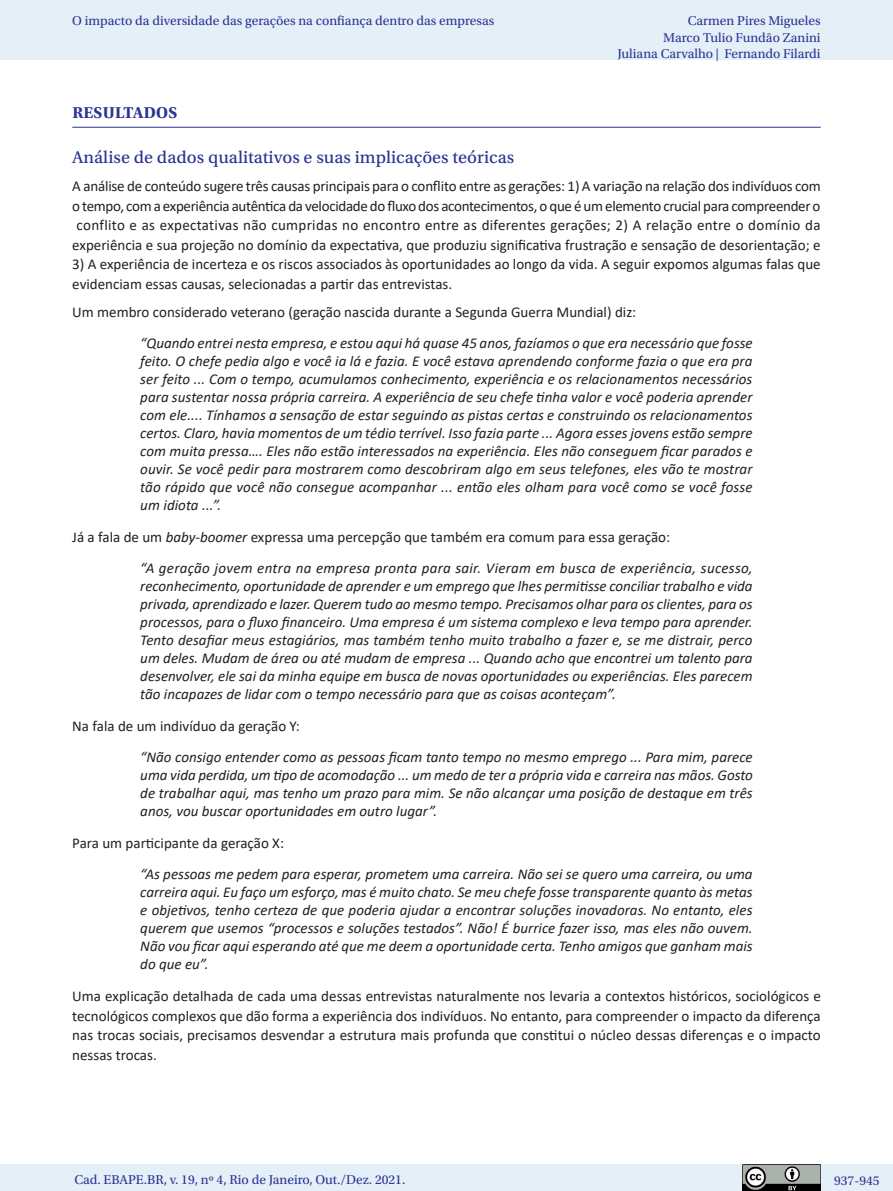
<style>
.page{position:relative;width:893px;height:1191px;background:#fff}
.page>*{position:absolute;margin:0;border:0;box-sizing:border-box;transform-origin:0 0}
._07_2_sub2{font:18px "Utopia Std Capt";color:#2b3393}
._07_1_sub_1{font:700 16.5px "Utopia Std";letter-spacing:.01em;color:#2b3393}
._06_2_citação{font:italic 15px/18px "Calibri";color:#231f20;text-align:justify}
._06_0_texto{font:15px/19.5px "Calibri";color:#231f20;text-align:justify}
.t1{font:13.5px/16.5px "Utopia Std";color:#2b3393;text-align:right}
.s1{font-style:italic}
</style>
<div class="page">
<div style="left:0;top:0;width:893px;height:60px;background:#e4eff8"></div>
<div style="left:0;top:1164px;width:893px;height:27px;background:#e4eff8"></div>
<img style="left:743px;top:1164px;width:78px;height:27px">
<hr style="left:72px;top:127px;width:749px;height:1px;background:#2b3393">
<p class="t1" style="left:72px;top:13px;width:423px">O impacto da diversidade das gerações na confiança dentro das empresas</p>
<p class="t1" style="left:617px;top:13px;width:205px">Carmen Pires Migueles<br>Marco Tulio Fundão Zanini<br>Juliana Carvalho | Fernando Filardi</p>
<p class="_07_1_sub_1" style="left:72px;top:103px;width:107px">RESULTADOS</p>
<p class="_07_2_sub2" style="left:72px;top:148px;width:443px">Análise de dados qualitativos e suas implicações teóricas</p>
<p class="_06_0_texto" style="left:72px;top:176px;width:750px">A análise de conteúdo sugere três causas principais para o conflito entre as gerações: 1) A variação na relação dos indivíduos com o tempo, com a experiência autêntica da velocidade do fluxo dos acontecimentos, o que é um elemento crucial para compreender o conflito e as expectativas não cumpridas no encontro entre as diferentes gerações; 2) A relação entre o domínio da experiência e sua projeção no domínio da expectativa, que produziu significativa frustração e sensação de desorientação; e</p>
<p class="_06_0_texto" style="left:72px;top:254px;width:750px">3) A experiência de incerteza e os riscos associados às oportunidades ao longo da vida. A seguir expomos algumas falas que evidenciam essas causas, selecionadas a partir das entrevistas.</p>
<p class="_06_0_texto" style="left:72px;top:302px;width:565px">Um membro considerado veterano (geração nascida durante a Segunda Guerra Mundial) diz:</p>
<p class="_06_2_citação" style="left:140px;top:333px;width:614px">“Quando entrei nesta empresa, e estou aqui há quase 45 anos, fazíamos o que era necessário que fosse feito. O chefe pedia algo e você ia lá e fazia. E você estava aprendendo conforme fazia o que era pra ser feito ... Com o tempo, acumulamos conhecimento, experiência e os relacionamentos necessários para sustentar nossa própria carreira. A experiência de seu chefe tinha valor e você poderia aprender com ele.... Tínhamos a sensação de estar seguindo as pistas certas e construindo os relacionamentos certos. Claro, havia momentos de um tédio terrível. Isso fazia parte ... Agora esses jovens estão sempre com muita pressa…. Eles não estão interessados na experiência. Eles não conseguem ficar parados e ouvir. Se você pedir para mostrarem como descobriram algo em seus telefones, eles vão te mostrar tão rápido que você não consegue acompanhar ... então eles olham para você como se você fosse um idiota ...”.</p>
<p class="_06_0_texto" style="left:72px;top:527px;width:599px">Já a fala de um <span class="s1">baby-boomer</span> expressa uma percepção que também era comum para essa geração:</p>
<p class="_06_2_citação" style="left:140px;top:558px;width:614px">“A geração jovem entra na empresa pronta para sair. Vieram em busca de experiência, sucesso, reconhecimento, oportunidade de aprender e um emprego que lhes permitisse conciliar trabalho e vida privada, aprendizado e lazer. Querem tudo ao mesmo tempo. Precisamos olhar para os clientes, para os processos, para o fluxo financeiro. Uma empresa é um sistema complexo e leva tempo para aprender.<br>Tento desafiar meus estagiários, mas também tenho muito trabalho a fazer e, se me distrair, perco um deles. Mudam de área ou até mudam de empresa ... Quando acho que encontrei um talento para desenvolver, ele sai da minha equipe em busca de novas oportunidades ou experiências. Eles parecem tão incapazes de lidar com o tempo necessário para que as coisas aconteçam”.</p>
<p class="_06_0_texto" style="left:72px;top:716px;width:229px">Na fala de um indivíduo da geração Y:</p>
<p class="_06_2_citação" style="left:140px;top:747px;width:614px">“Não consigo entender como as pessoas ficam tanto tempo no mesmo emprego ... Para mim, parece uma vida perdida, um tipo de acomodação ... um medo de ter a própria vida e carreira nas mãos. Gosto de trabalhar aqui, mas tenho um prazo para mim. Se não alcançar uma posição de destaque em três anos, vou buscar oportunidades em outro lugar”.</p>
<p class="_06_0_texto" style="left:72px;top:833px;width:213px">Para um participante da geração X:</p>
<p class="_06_2_citação" style="left:140px;top:864px;width:614px">“As pessoas me pedem para esperar, prometem uma carreira. Não sei se quero uma carreira, ou uma carreira aqui. Eu faço um esforço, mas é muito chato. Se meu chefe fosse transparente quanto às metas e objetivos, tenho certeza de que poderia ajudar a encontrar soluções inovadoras. No entanto, eles querem que usemos “processos e soluções testados”. Não! É burrice fazer isso, mas eles não ouvem.<br>Não vou ficar aqui esperando até que me deem a oportunidade certa. Tenho amigos que ganham mais do que eu”.</p>
<p class="_06_0_texto" style="left:72px;top:986px;width:750px">Uma explicação detalhada de cada uma dessas entrevistas naturalmente nos levaria a contextos históricos, sociológicos e tecnológicos complexos que dão forma a experiência dos indivíduos. No entanto, para compreender o impacto da diferença nas trocas sociais, precisamos desvendar a estrutura mais profunda que constitui o núcleo dessas diferenças e o impacto nessas trocas.</p>
<p class="t1" style="left:74px;top:1171px;width:333px">Cad. EBAPE.BR, v. 19, nº 4, Rio de Janeiro, Out./Dez. 2021.</p>
<p class="t1" style="left:834px;top:1172px;width:47px">937-945</p>
</div>
